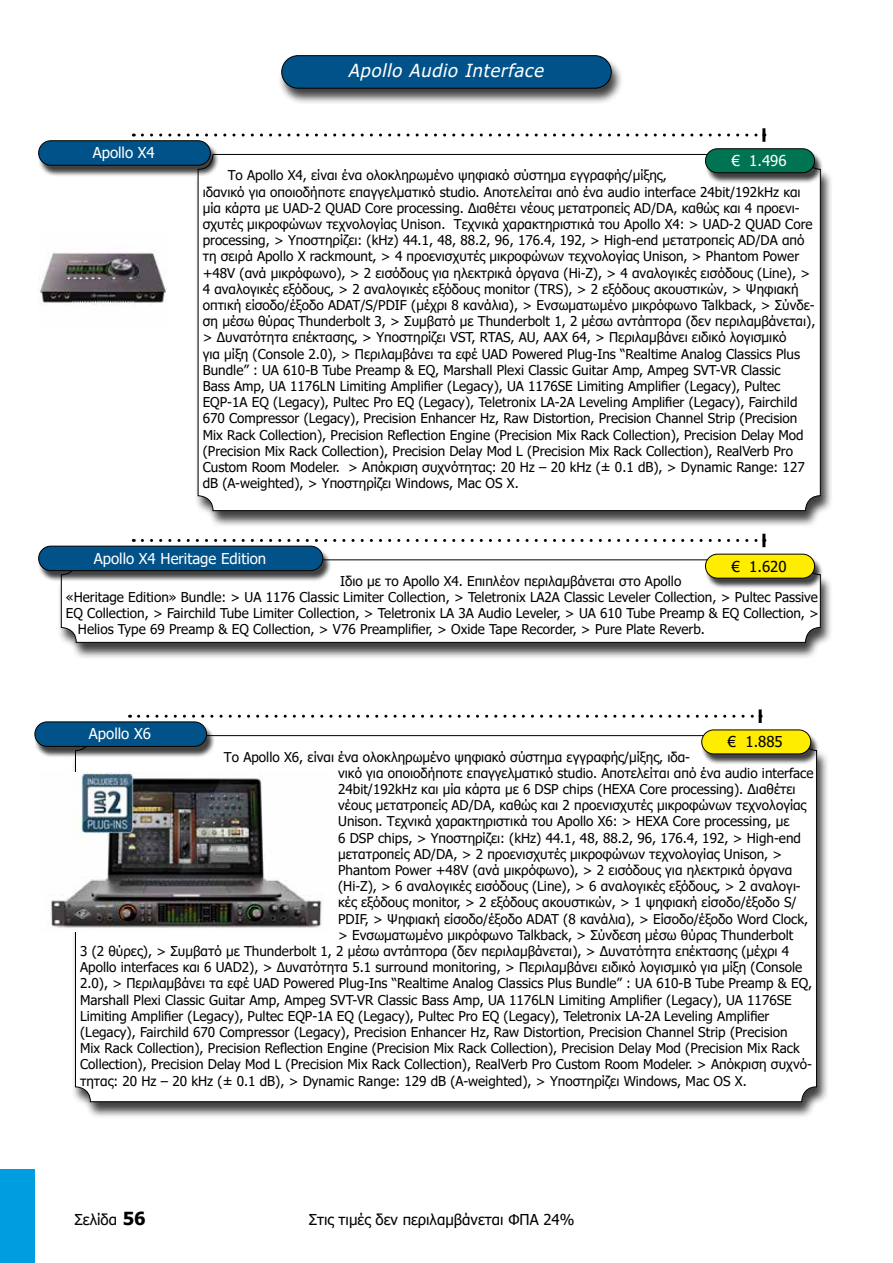
<style>
.page{position:relative;width:893px;height:1263px;background:#fff}
.page>*{position:absolute;margin:0;border:0;box-sizing:border-box;transform-origin:0 0}
.t1{font:italic 18px "Tahoma";color:#fff}
.t2{font:15px "Tahoma";color:#000}
.t3{font:15px "Tahoma";color:#fff}
.t4{font:13.5px/16.2px "Tahoma";color:#000}
.s1{font-weight:700;font-size:18px}
</style>
<div class="page">
<div style="left:0;top:1169px;width:34px;height:94px;background:#009ee0"></div>
<svg style="left:139px;top:715px;width:620px;height:3px"></svg>
<hr style="left:759px;top:709px;width:3px;height:14px;background:#000">
<div style="left:71px;top:736px;width:758px;height:382px;background:#000;opacity:.75"></div>
<div style="left:75px;top:736px;width:741px;height:366px;background:#fff;border-radius:15px"></div>
<div style="left:701px;top:731px;width:119px;height:34px;background:#000;opacity:.75"></div>
<div style="left:702px;top:730px;width:109px;height:24px;background:#ffed00;border-radius:12px"></div>
<div style="left:701px;top:729px;width:110px;height:25px;border:1px solid #000;border-radius:12px"></div>
<div style="left:34px;top:723px;width:181px;height:35px;background:#000;opacity:.75"></div>
<div style="left:35px;top:722px;width:172px;height:24px;background:#005289;border-radius:12px"></div>
<div style="left:35px;top:721px;width:172px;height:26px;border:1px solid #000;border-radius:12px"></div>
<img style="left:50px;top:773px;width:272px;height:158px">
<div style="left:278px;top:56px;width:346px;height:49px;background:#000;opacity:.75"></div>
<div style="left:282px;top:56px;width:329px;height:32px;background:#005289;border-radius:16px"></div>
<div style="left:281px;top:55px;width:331px;height:34px;border:1px solid #000;border-radius:16px"></div>
<svg style="left:142px;top:134px;width:616px;height:3px"></svg>
<hr style="left:762px;top:128px;width:3px;height:14px;background:#000">
<div style="left:194px;top:154px;width:639px;height:374px;background:#000;opacity:.75"></div>
<div style="left:198px;top:154px;width:622px;height:357px;background:#fff;border-radius:15px"></div>
<div style="left:705px;top:150px;width:118px;height:34px;background:#000;opacity:.75"></div>
<div style="left:705px;top:149px;width:109px;height:24px;background:#007452;border-radius:12px"></div>
<div style="left:705px;top:148px;width:110px;height:25px;border:1px solid #000;border-radius:12px"></div>
<div style="left:38px;top:142px;width:181px;height:35px;background:#000;opacity:.75"></div>
<div style="left:39px;top:141px;width:171px;height:24px;background:#005289;border-radius:12px"></div>
<div style="left:38px;top:140px;width:173px;height:26px;border:1px solid #000;border-radius:12px"></div>
<img style="left:38px;top:252px;width:129px;height:54px">
<svg style="left:142px;top:534px;width:623px;height:13px"></svg>
<div style="left:57px;top:560px;width:776px;height:99px;background:#000;opacity:.75"></div>
<div style="left:61px;top:560px;width:759px;height:82px;background:#fff;border-radius:15px"></div>
<div style="left:61px;top:559px;width:760px;height:84px;border:1px solid #000;border-radius:15px"></div>
<div style="left:705px;top:556px;width:118px;height:34px;background:#000;opacity:.75"></div>
<div style="left:705px;top:554px;width:109px;height:24px;background:#ffed00;border-radius:12px"></div>
<div style="left:705px;top:554px;width:110px;height:24px;border:1px solid #000;border-radius:12px"></div>
<div style="left:38px;top:548px;width:294px;height:34px;background:#000;opacity:.75"></div>
<div style="left:39px;top:546px;width:284px;height:25px;background:#005289;border-radius:12px"></div>
<div style="left:38px;top:546px;width:285px;height:25px;border:1px solid #000;border-radius:12px"></div>
<p class="t3" style="left:93px;top:143px;width:64px">Apollo X4</p>
<h1 class="t1" style="left:348px;top:59px;width:202px">Apollo Audio Interface</h1>
<p class="t3" style="left:732px;top:151px;width:56px">€ 1.496</p>
<p class="t4" style="left:203px;top:168px;width:614px;text-indent:25px">Το Apollo Χ4, είναι ένα ολοκληρωμένο ψηφιακό σύστημα εγγραφής/μίξης,<br>ιδανικό για οποιοδήποτε επαγγελματικό studio. Αποτελείται από ένα audio interface 24bit/192kHz και μία κάρτα με UAD-2 QUAD Core processing. Διαθέτει νέους μετατροπείς AD/DA, καθώς και 4 προενι&shy;σχυτές μικροφώνων τεχνολογίας Unison. Τεχνικά χαρακτηριστικά του Apollo X4: &gt; UAD-2 QUAD Core processing, &gt; Υποστηρίζει: (kHz) 44.1, 48, 88.2, 96, 176.4, 192, &gt; High-end μετατροπείς AD/DA από τη σειρά Apollo X rackmount, &gt; 4 προενισχυτές μικροφώνων τεχνολογίας Unison, &gt; Phantom Power +48V (ανά μικρόφωνο), &gt; 2 εισόδους για ηλεκτρικά όργανα (Hi-Z), &gt; 4 αναλογικές εισόδους (Line), &gt; 4 αναλογικές εξόδους, &gt; 2 αναλογικές εξόδους monitor (TRS), &gt; 2 εξόδους ακουστικών, &gt; Ψηφιακή οπτική είσοδο/έξοδο ADAT/S/PDIF (μέχρι 8 κανάλια), &gt; Ενσωματωμένο μικρόφωνο Talkback, &gt; Σύνδε&shy;ση μέσω θύρας Thunderbolt 3, &gt; Συμβατό με Thunderbolt 1, 2 μέσω αντάπτορα (δεν περιλαμβάνεται), &gt; Δυνατότητα επέκτασης, &gt; Υποστηρίζει VST, RTAS, AU, AAX 64, &gt; Περιλαμβάνει ειδικό λογισμικό<br>για μίξη (Console 2.0), &gt; Περιλαμβάνει τα εφέ UAD Powered Plug-Ins “Realtime Analog Classics Plus Bundle” : UA 610-B Tube Preamp &amp; EQ, Marshall Plexi Classic Guitar Amp, Ampeg SVT-VR Classic<br>Bass Amp, UA 1176LN Limiting Amplifier (Legacy), UA 1176SE Limiting Amplifier (Legacy), Pultec EQP-1A EQ (Legacy), Pultec Pro EQ (Legacy), Teletronix LA-2A Leveling Amplifier (Legacy), Fairchild 670 Compressor (Legacy), Precision Enhancer Hz, Raw Distortion, Precision Channel Strip (Precision Mix Rack Collection), Precision Reflection Engine (Precision Mix Rack Collection), Precision Delay Mod (Precision Mix Rack Collection), Precision Delay Mod L (Precision Mix Rack Collection), RealVerb Pro Custom Room Modeler. &gt; Απόκριση συχνότητας: 20 Hz – 20 kHz (± 0.1 dB), &gt; Dynamic Range: 127 dB (A-weighted), &gt; Υποστηρίζει Windows, Mac OS X.</p>
<p class="t3" style="left:94px;top:548px;width:174px">Apollo X4 Heritage Edition</p>
<p class="t2" style="left:732px;top:556px;width:56px">€ 1.620</p>
<p class="t4" style="left:340px;top:573px;width:343px">Ιδιο με το Apollo X4. Επιπλέον περιλαμβάνεται στο Apollo</p>
<p class="t4" style="left:66px;top:590px;width:753px">«Heritage Edition» Bundle: &gt; UA 1176 Classic Limiter Collection, &gt; Teletronix LA2A Classic Leveler Collection, &gt; Pultec Passive</p>
<p class="t4" style="left:66px;top:606px;width:755px">EQ Collection, &gt; Fairchild Tube Limiter Collection, &gt; Teletronix LA 3A Audio Leveler, &gt; UA 610 Tube Preamp &amp; EQ Collection, &gt;</p>
<p class="t4" style="left:78px;top:622px;width:628px">Helios Type 69 Preamp &amp; EQ Collection, &gt; V76 Preamplifier, &gt; Oxide Tape Recorder, &gt; Pure Plate Reverb.</p>
<p class="t3" style="left:89px;top:724px;width:64px">Apollo X6</p>
<p class="t2" style="left:728px;top:732px;width:56px">€ 1.885</p>
<p class="t4" style="left:224px;top:749px;width:468px">Το Apollo X6, είναι ένα ολοκληρωμένο ψηφιακό σύστημα εγγραφής/μίξης, ιδα-</p>
<p class="t4" style="left:338px;top:765px;width:477px">νικό για οποιοδήποτε επαγγελματικό studio. Αποτελείται από ένα audio interface</p>
<p class="t4" style="left:338px;top:782px;width:459px">24bit/192kHz και μία κάρτα με 6 DSP chips (HEXA Core processing). Διαθέτει</p>
<p class="t4" style="left:338px;top:798px;width:470px">νέους μετατροπείς AD/DA, καθώς και 2 προενισχυτές μικροφώνων τεχνολογίας</p>
<p class="t4" style="left:338px;top:814px;width:453px">Unison. Τεχνικά χαρακτηριστικά του Apollo X6: &gt; HEXA Core processing, με</p>
<p class="t4" style="left:338px;top:830px;width:464px">6 DSP chips, &gt; Υποστηρίζει: (kHz) 44.1, 48, 88.2, 96, 176.4, 192, &gt; High-end</p>
<p class="t4" style="left:338px;top:846px;width:446px">μετατροπείς AD/DA, &gt; 2 προενισχυτές μικροφώνων τεχνολογίας Unison, &gt;</p>
<p class="t4" style="left:338px;top:863px;width:456px">Phantom Power +48V (ανά μικρόφωνο), &gt; 2 εισόδους για ηλεκτρικά όργανα</p>
<p class="t4" style="left:338px;top:879px;width:464px">(Hi-Z), &gt; 6 αναλογικές εισόδους (Line), &gt; 6 αναλογικές εξόδους, &gt; 2 αναλογι-</p>
<p class="t4" style="left:338px;top:895px;width:460px">κές εξόδους monitor, &gt; 2 εξόδους ακουστικών, &gt; 1 ψηφιακή είσοδο/έξοδο S/</p>
<p class="t4" style="left:338px;top:911px;width:471px">PDIF, &gt; Ψηφιακή είσοδο/έξοδο ADAT (8 κανάλια), &gt; Είσοδο/έξοδο Word Clock,</p>
<p class="t4" style="left:338px;top:927px;width:457px">&gt; Ενσωματωμένο μικρόφωνο Talkback, &gt; Σύνδεση μέσω θύρας Thunderbolt</p>
<p class="t4" style="left:80px;top:944px;width:711px">3 (2 θύρες), &gt; Συμβατό με Thunderbolt 1, 2 μέσω αντάπτορα (δεν περιλαμβάνεται), &gt; Δυνατότητα επέκτασης (μέχρι 4</p>
<p class="t4" style="left:80px;top:960px;width:724px">Apollo interfaces και 6 UAD2), &gt; Δυνατότητα 5.1 surround monitoring, &gt; Περιλαμβάνει ειδικό λογισμικό για μίξη (Console</p>
<p class="t4" style="left:80px;top:976px;width:734px">2.0), &gt; Περιλαμβάνει τα εφέ UAD Powered Plug-Ins “Realtime Analog Classics Plus Bundle” : UA 610-B Tube Preamp &amp; EQ,</p>
<p class="t4" style="left:80px;top:992px;width:713px">Marshall Plexi Classic Guitar Amp, Ampeg SVT-VR Classic Bass Amp, UA 1176LN Limiting Amplifier (Legacy), UA 1176SE</p>
<p class="t4" style="left:80px;top:1008px;width:691px">Limiting Amplifier (Legacy), Pultec EQP-1A EQ (Legacy), Pultec Pro EQ (Legacy), Teletronix LA-2A Leveling Amplifier</p>
<p class="t4" style="left:80px;top:1025px;width:709px">(Legacy), Fairchild 670 Compressor (Legacy), Precision Enhancer Hz, Raw Distortion, Precision Channel Strip (Precision</p>
<p class="t4" style="left:80px;top:1041px;width:721px">Mix Rack Collection), Precision Reflection Engine (Precision Mix Rack Collection), Precision Delay Mod (Precision Mix Rack</p>
<p class="t4" style="left:80px;top:1057px;width:733px">Collection), Precision Delay Mod L (Precision Mix Rack Collection), RealVerb Pro Custom Room Modeler. &gt; Απόκριση συχνό-</p>
<p class="t4" style="left:80px;top:1073px;width:668px">τητας: 20 Hz – 20 kHz (± 0.1 dB), &gt; Dynamic Range: 129 dB (A-weighted), &gt; Υποστηρίζει Windows, Mac OS X.</p>
<p class="t2" style="left:75px;top:1209px;width:73px">Σελίδα <span class="s1">56</span></p>
<p class="t2" style="left:309px;top:1209px;width:267px">Στις τιμές δεν περιλαμβάνεται ΦΠΑ 24%</p>
</div>
